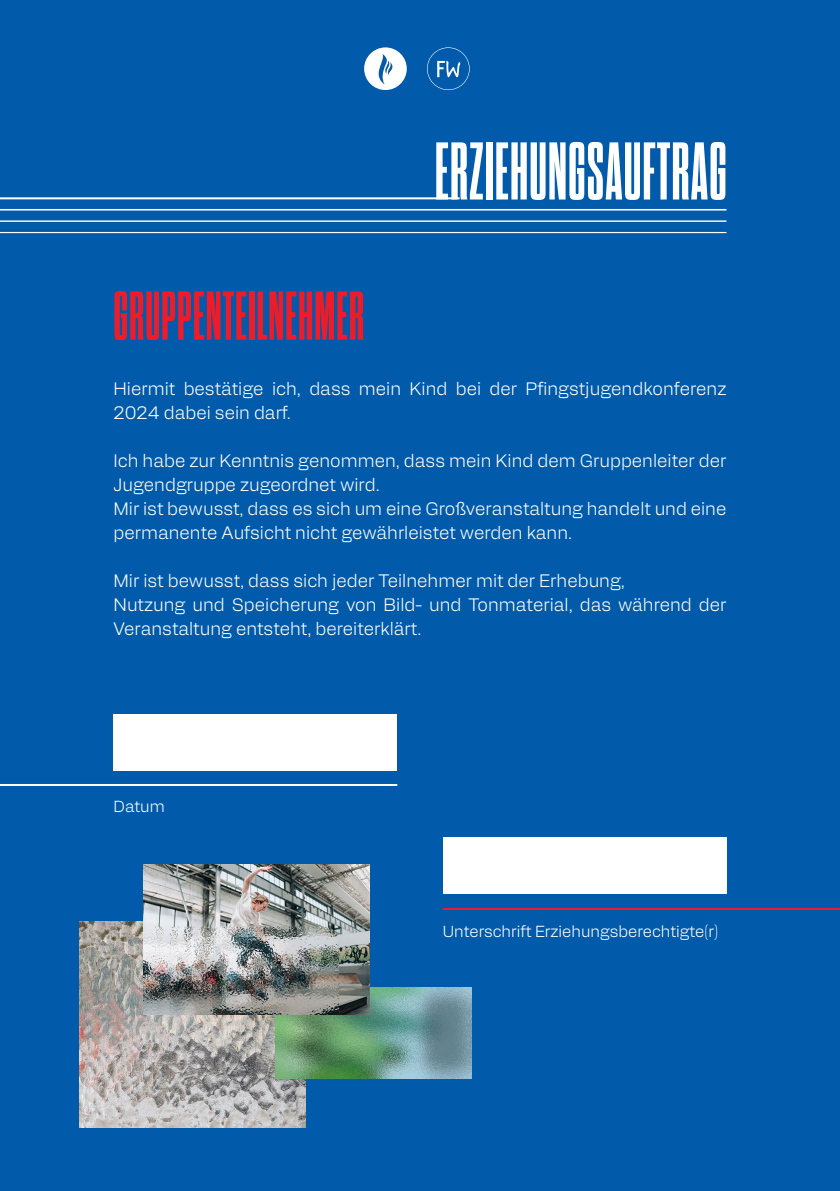
<style>
.page{position:relative;width:840px;height:1191px;background:#fff}
.page>*{position:absolute;margin:0;border:0;box-sizing:border-box;transform-origin:0 0}
.t1{font:700 expanded 81.6px "Dharma Gothic C";letter-spacing:.02em;color:#fff}
.t2{font:700 expanded 69px "Dharma Gothic C";letter-spacing:.02em;color:#ee1c28}
.t3{font:300 18px/24px "Alfabet";color:#fff}
.t4{font:300 16px "Alfabet";color:#fff}
</style>
<div class="page">
<div style="left:0;top:0;width:839px;height:1191px;background:#015aaa"></div>
<hr style="left:0;top:197px;width:459px;height:2px;background:#fff">
<hr style="left:0;top:209px;width:726px;height:1px;background:#fff">
<hr style="left:0;top:220px;width:726px;height:2px;background:#fff">
<hr style="left:0;top:232px;width:726px;height:1px;background:#fff">
<svg style="left:364px;top:47px;width:42px;height:43px"></svg>
<svg style="left:427px;top:47px;width:42px;height:43px"></svg>
<hr style="left:0;top:784px;width:397px;height:2px;background:#fff">
<div style="left:113px;top:714px;width:284px;height:56px;background:#fff"></div>
<hr style="left:442px;top:908px;width:397px;height:2px;background:#ee1c28">
<div style="left:442px;top:836px;width:284px;height:57px;background:#fff"></div>
<img style="left:79px;top:921px;width:226px;height:206px">
<img style="left:275px;top:987px;width:196px;height:91px">
<img style="left:144px;top:864px;width:225px;height:150px">
<h2 class="t2" style="left:113px;top:284px;width:252px">GRUPPENTEILNEHMER</h2>
<h1 class="t1" style="left:435px;top:134px;width:293px">ERZIEHUNGSAUFTRAG</h1>
<p class="t3" style="left:113px;top:375px;width:614px">Hiermit bestätige ich, dass mein Kind bei der Pfingstjugendkonferenz<br>2024 dabei sein darf.</p>
<p class="t3" style="left:113px;top:447px;width:614px">Ich habe zur Kenntnis genommen, dass mein Kind dem Gruppenleiter der Jugendgruppe zugeordnet wird.<br>Mir ist bewusst, dass es sich um eine Großveranstaltung handelt und eine permanente Aufsicht nicht gewährleistet werden kann.</p>
<p class="t3" style="left:113px;top:567px;width:614px">Mir ist bewusst, dass sich jeder Teilnehmer mit der Erhebung,<br>Nutzung und Speicherung von Bild- und Tonmaterial, das während der<br>Veranstaltung entsteht, bereiterklärt.</p>
<p class="t4" style="left:113px;top:795px;width:53px">Datum</p>
<p class="t4" style="left:442px;top:920px;width:277px">Unterschrift Erziehungsberechtigte(r)</p>
</div>
